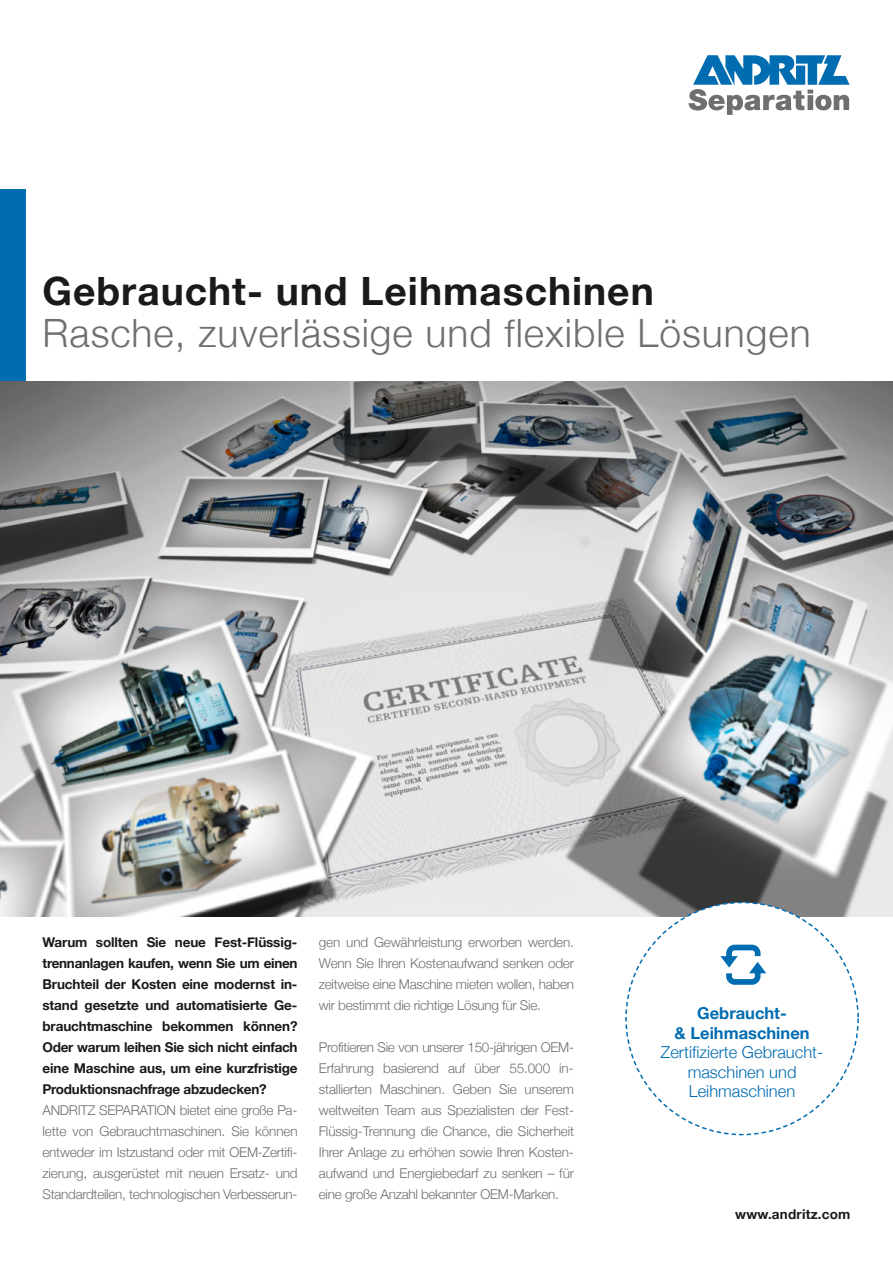
<style>
.page{position:relative;width:893px;height:1263px;background:#fff}
.page>*{position:absolute;margin:0;border:0;box-sizing:border-box;transform-origin:0 0}
.t1{font:300 39px "Helvetica Neue";letter-spacing:.025em;color:#6f6f6e}
.t2{font:700 39px "Helvetica Neue";letter-spacing:.025em;color:#1a1a18}
.t3{font:300 16.5px/19.5px "Helvetica Neue";color:#006cb1;text-align:center}
.t4{font:700 16.5px/19.5px "Helvetica Neue";color:#006cb1;text-align:center}
.t5{font:300 13.5px/21px "Helvetica Neue";letter-spacing:-.02em;color:#6f6f6e;text-align:justify}
.t6{font:700 13.5px/21px "Helvetica Neue";letter-spacing:-.02em;color:#1a1a18;text-align:justify}
.t7{font:700 13.5px "Helvetica Neue";letter-spacing:.015em;color:#1a1a18}
</style>
<div class="page">
<div style="left:0;top:190px;width:26px;height:191px;background:#006cb1"></div>
<svg style="left:689px;top:55px;width:161px;height:60px"></svg>
<img style="left:0;top:381px;width:893px;height:536px">
<div style="left:626px;top:902px;width:232px;height:232px;background:#fff;border-radius:50%"></div>
<svg style="left:720px;top:945px;width:46px;height:40px"></svg>
<h1 class="t2" style="left:42px;top:267px;width:613px">Gebraucht- und Leihmaschinen</h1>
<h1 class="t1" style="left:42px;top:309px;width:770px">Rasche, zuverlässige und flexible Lösungen</h1>
<p class="t6" style="left:43px;top:931px;width:257px">Warum sollten Sie neue Fest-Flüssig&shy;trennanlagen kaufen, wenn Sie um einen Bruchteil der Kosten eine modernst in&shy;stand gesetzte und automatisierte Ge&shy;brauchtmaschine bekommen können?<br>Oder warum leihen Sie sich nicht einfach eine Maschine aus, um eine kurzfristige Produktionsnachfrage abzudecken?</p>
<p class="t5" style="left:43px;top:1099px;width:257px">ANDRITZ SEPARATION bietet eine große Pa&shy;lette von Gebrauchtmaschinen. Sie können entweder im Istzustand oder mit OEM-Zertifi&shy;zierung, ausgerüstet mit neuen Ersatz- und Standardteilen, technologischen Verbesserun-</p>
<p class="t5" style="left:319px;top:931px;width:257px">gen und Gewährleistung erworben werden.<br>Wenn Sie Ihren Kostenaufwand senken oder zeitweise eine Maschine mieten wollen, haben wir bestimmt die richtige Lösung für Sie.</p>
<p class="t5" style="left:319px;top:1036px;width:257px">Profitieren Sie von unserer 150-jährigen OEM-Erfahrung basierend auf über 55.000 in&shy;stallierten Maschinen. Geben Sie unserem weltweiten Team aus Spezialisten der Fest-Flüssig-Trennung die Chance, die Sicherheit Ihrer Anlage zu erhöhen sowie Ihren Kosten&shy;aufwand und Energiebedarf zu senken – für eine große Anzahl bekannter OEM-Marken.</p>
<p class="t4" style="left:674px;top:1003px;width:137px">Gebraucht-<br>&amp; Leihmaschinen</p>
<p class="t3" style="left:661px;top:1042px;width:164px">Zertifizierte Gebraucht&shy;maschinen und<br>Leihmaschinen</p>
<p class="t7" style="left:735px;top:1205px;width:117px">www.andritz.com</p>
</div>
